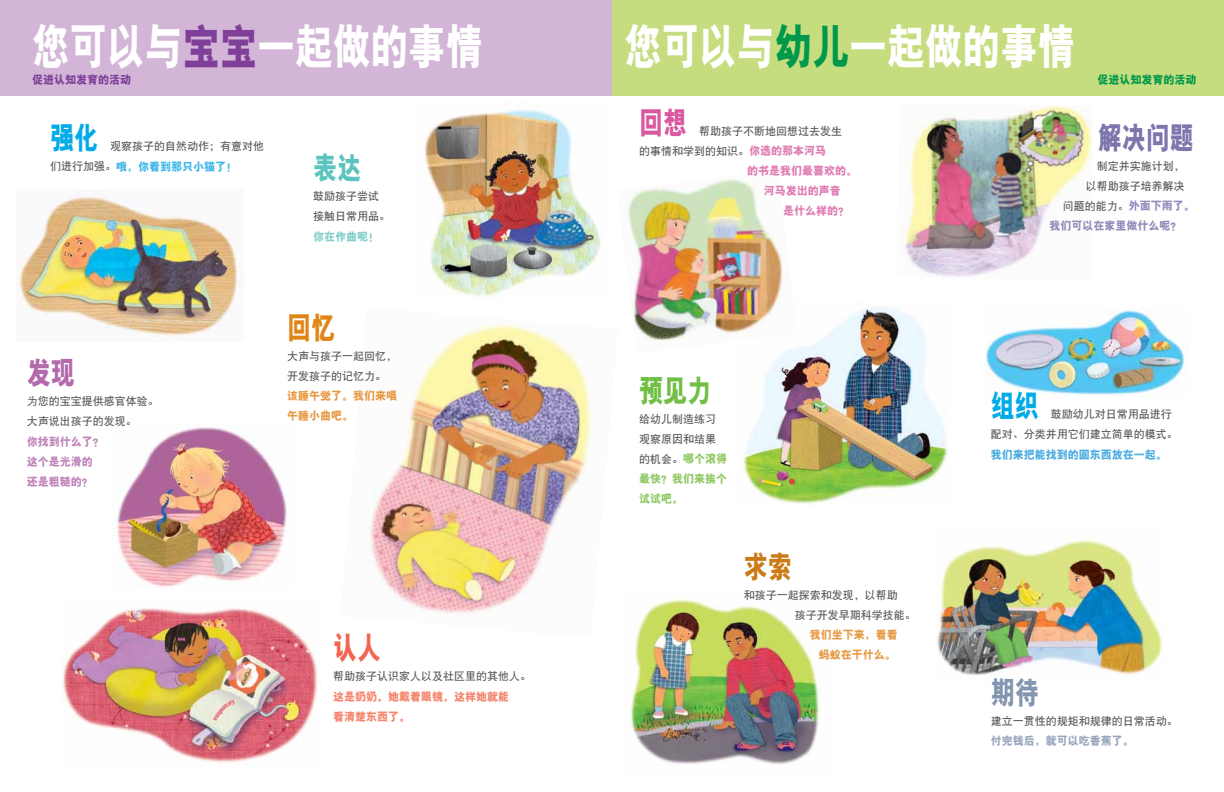
<style>
.page{position:relative;width:1224px;height:792px;background:#fff}
.page>*{position:absolute;margin:0;border:0;box-sizing:border-box;transform-origin:0 0}
.t1{font:49.3px "H Yb 9 gj";color:#fff;scale:.76 1}
.t2{font:31.5px "H Yb 9 gj";color:#00abe6;scale:.76 1}
.t3{font:31.5px "H Yb 9 gj";color:#7c76ad;scale:.76 1}
.t4{font:31.5px "H Yb 9 gj";color:#71bf44;scale:.76 1}
.t5{font:31.5px "H Yb 9 gj";color:#f26550;scale:.76 1}
.t6{font:31.5px "H Yb 9 gj";color:#d958a0;scale:.76 1}
.t7{font:31.5px "H Yb 9 gj";color:#cc7a15;scale:.76 1}
.t8{font:31.5px "H Yb 9 gj";color:#8395af;scale:.76 1}
.t9{font:31.5px "H Yb 9 gj";color:#b369aa;scale:.76 1}
.t10{font:31.5px "H Yb 9 gj";color:#5bc4be;scale:.76 1}
.t11{font:31.5px "H Yb 9 gj";color:#e08619;scale:.76 1}
.t12{font:11.6px/20px "H Yb 9 gj";color:#e79a44;text-align:right;scale:.95 1}
.t13{font:11.6px/20px "H Yb 9 gj";color:#f5846b;scale:.95 1}
.t14{font:11.6px/20px "H Yb 9 gj";color:#df7bb1;text-align:center;scale:.95 1}
.t15{font:11.6px/20px "H Yb 9 gj";color:#bf83b9;scale:.95 1}
.t16{font:11.6px "H Yb 9 gj";color:#3eb7ea;scale:.95 1}
.t17{font:11.6px "H Yb 9 gj";color:#4aace1;scale:.95 1}
.t18{font:11.6px "H Yb 9 gj";color:#97a6bd;scale:.95 1}
.t19{font:11.6px/20px "H Yb 9 gj";color:#8fc964;scale:.95 1}
.t20{font:11.6px "H Yb 9 gj";color:#908bbb;scale:.95 1}
.t21{font:11.6px "H Yb 9 gj";color:#7f3f98;scale:.95 1}
.t22{font:11.6px "H Yb 9 gj";color:#00984a;scale:.95 1}
.t23{font:11.6px "H Yb 9 gj";color:#80ceca;scale:.95 1}
.t24{font:11px/20px "DFP Hei W7";color:#58585b}
.s1{color:#7f3f98}
.s2{color:#00984a}
.s3{font-family:"DFP Hei W7";font-size:11px;color:#58585b}
.s4{font-family:"H Yb 9 gj";font-size:11.6px;color:#df7bb1}
.s5{font-family:"H Yb 9 gj";font-size:11.6px;color:#8fc964}
.s6{font-family:"H Yb 9 gj";font-size:11.6px;color:#908bbb}
</style>
<div class="page">
<img style="left:630px;top:597px;width:190px;height:168px">
<img style="left:742px;top:306px;width:206px;height:200px">
<img style="left:425px;top:110px;width:177px;height:187px">
<img style="left:370px;top:317px;width:223px;height:297px">
<img style="left:936px;top:540px;width:227px;height:136px">
<img style="left:985px;top:309px;width:204px;height:89px">
<img style="left:904px;top:105px;width:188px;height:172px">
<img style="left:627px;top:179px;width:170px;height:174px">
<img style="left:61px;top:608px;width:257px;height:154px">
<img style="left:117px;top:427px;width:170px;height:160px">
<img style="left:17px;top:189px;width:221px;height:150px">
<div style="left:0;top:0;width:612px;height:96px;background:#d3b6d7"></div>
<div style="left:612px;top:0;width:612px;height:96px;background:#c6dd7f"></div>
<h1 class="t1" style="left:32px;top:21px;width:595px">您可以与<span class="s1">宝宝</span>一起做的事情</h1>
<h1 class="t1" style="left:624px;top:21px;width:595px">您可以与<span class="s2">幼儿</span>一起做的事情</h1>
<p class="t21" style="left:32px;top:74px;width:106px">促进认知发育的活动</p>
<p class="t22" style="left:1098px;top:74px;width:106px">促进认知发育的活动</p>
<h2 class="t2" style="left:50px;top:122px;width:65px">强化</h2>
<p class="t24" style="left:110px;top:136px;width:155px">观察孩子的自然动作；有意对他</p>
<p class="t16" style="left:50px;top:160px;width:198px"><span class="s3">们进行加强。</span>哦，你看到那只小猫了！</p>
<h2 class="t10" style="left:313px;top:152px;width:65px">表达</h2>
<p class="t24" style="left:313px;top:186px;width:78px">鼓励孩子尝试接触日常用品。</p>
<p class="t23" style="left:313px;top:230px;width:71px">你在作曲呢！</p>
<h2 class="t9" style="left:27px;top:357px;width:65px">发现</h2>
<p class="t24" style="left:27px;top:391px;width:134px">为您的宝宝提供感官体验。大声说出孩子的发现。</p>
<p class="t15" style="left:27px;top:431px;width:83px">你找到什么了？这个是光滑的还是粗糙的？</p>
<h2 class="t11" style="left:287px;top:312px;width:65px">回忆</h2>
<p class="t24" style="left:287px;top:346px;width:111px">大声与孩子一起回忆，开发孩子的记忆力。</p>
<p class="t12" style="left:287px;top:386px;width:117px;text-align:left">该睡午觉了。我们来唱午睡小曲吧。</p>
<h2 class="t5" style="left:333px;top:632px;width:65px">认人</h2>
<p class="t24" style="left:333px;top:666px;width:199px">帮助孩子认识家人以及社区里的其他人。</p>
<p class="t13" style="left:333px;top:686px;width:187px">这是奶奶。她戴着眼镜，这样她就能看清楚东西了。</p>
<h2 class="t6" style="left:639px;top:106px;width:65px">回想</h2>
<p class="t24" style="left:639px;top:121px;width:205px;text-indent:60px">帮助孩子不断地回想过去发生的事情和学到的知识。<span class="s4">你选的那本河马</span></p>
<p class="t14" style="left:747px;top:161px;width:117px">的书是我们最喜欢的。河马发出的声音</p>
<p class="t14" style="left:783px;top:201px;width:71px">是什么样的？</p>
<h2 class="t4" style="left:639px;top:375px;width:96px">预见力</h2>
<p class="t24" style="left:639px;top:409px;width:89px">给幼儿制造练习观察原因和结果的机会。<span class="s5">哪个滚得</span></p>
<p class="t19" style="left:639px;top:469px;width:94px">最快？我们来挨个试试吧。</p>
<h2 class="t7" style="left:744px;top:550px;width:65px">求索</h2>
<p class="t24" style="left:795px;top:585px;width:122px;text-indent:-51px">和孩子一起探索和发现，以帮助<br>孩子开发早期科学技能。</p>
<p class="t12" style="left:810px;top:625px;width:94px">我们坐下来，看看蚂蚁在干什么。</p>
<h2 class="t3" style="left:1098px;top:122px;width:128px">解决问题</h2>
<p class="t24" style="left:1097px;top:156px;width:89px">制定并实施计划，</p>
<p class="t24" style="left:1086px;top:176px;width:100px">以帮助孩子培养解决</p>
<p class="t24" style="left:1063px;top:196px;width:134px">问题的能力。<span class="s6">外面下雨了。</span></p>
<p class="t20" style="left:1050px;top:220px;width:140px">我们可以在家里做什么呢？</p>
<h2 class="t2" style="left:991px;top:390px;width:65px">组织</h2>
<p class="t24" style="left:991px;top:404px;width:188px;text-indent:60px">鼓励幼儿对日常用品进行配对、分类并用它们建立简单的模式。</p>
<p class="t17" style="left:991px;top:448px;width:187px">我们来把能找到的圆东西放在一起。</p>
<h2 class="t8" style="left:991px;top:676px;width:65px">期待</h2>
<p class="t24" style="left:991px;top:711px;width:188px">建立一贯性的规矩和规律的日常活动。</p>
<p class="t18" style="left:991px;top:735px;width:152px">付完钱后，就可以吃香蕉了。</p>
</div>
